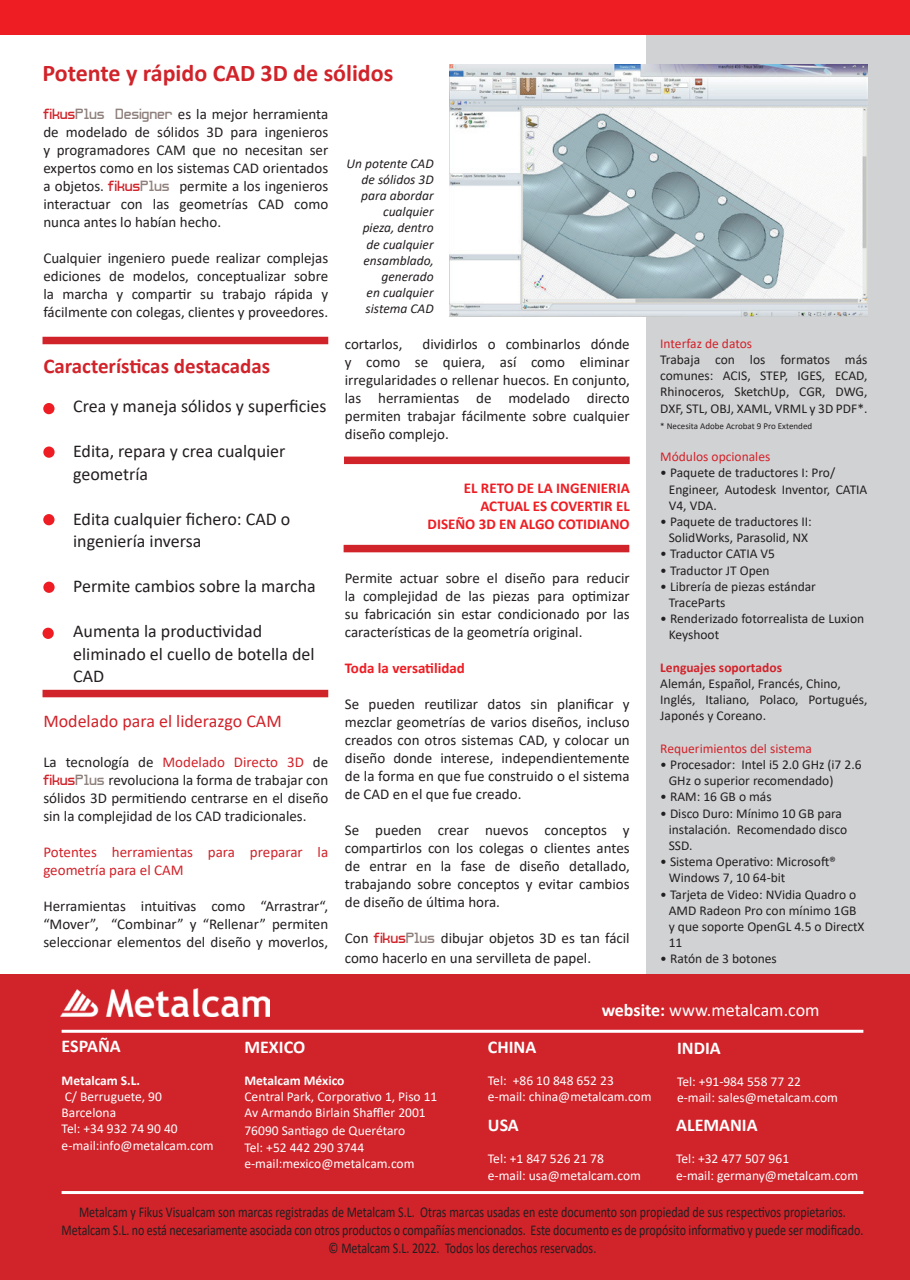
<style>
.page{position:relative;width:910px;height:1280px;background:#fff}
.page>*{position:absolute;margin:0;border:0;box-sizing:border-box;transform-origin:0 0}
.t1{font:700 24px "Calibri";color:#d1232a}
.t2{font:700 21px "Calibri";color:#d1232a}
.t3{font:18px/22.5px "Calibri";color:#231f20}
.t4{font:700 18px "Calibri";color:#fff}
.t5{font:18px "Calibri";color:#d1232a}
.t6{font:18px "Calibri";color:#fff}
.t7{font:15px/18px "Calibri";color:#231f20;text-align:justify}
.t8{font:15px/18px "Calibri";color:#231f20;text-align:center;scale:.8 1}
.t9{font:700 15px/18px "Calibri";color:#ee1d23;text-align:right}
.t10{font:15px/18px "Calibri";color:#d1232a}
.t11{font:13.5px/16.2px "Calibri";color:#231f20}
.t12{font:13.5px/16.2px "Calibri";color:#fff}
.t13{font:italic 13.5px/16.2px "Calibri";color:#231f20;text-align:right}
.t14{font:13.5px "Calibri";color:#d1232a}
.t15{font:700 13.5px "Calibri";color:#fff}
.t16{font:700 13.5px "Calibri";color:#d1232a}
.t17{font:9px "Calibri";color:#231f20}
.s1{font-family:"Effective Way 7";color:#d1232a}
.s2{font-family:"Effective Way 7";color:#8e807c}
.s3{color:#d1232a}
.s4{font-weight:700}
</style>
<div class="page">
<div style="left:646px;top:34px;width:264px;height:945px;background:#d1d2d4"></div>
<div style="left:0;top:0;width:910px;height:34px;background:#ee1d23"></div>
<div style="left:0;top:974px;width:910px;height:306px;background:#d1232a"></div>
<img style="left:61px;top:988px;width:208px;height:28px">
<hr style="left:62px;top:1030px;width:801px;height:3px;background:#fff">
<hr style="left:62px;top:1191px;width:801px;height:3px;background:#fff">
<div style="left:43px;top:337px;width:285px;height:7px;background:#d1232a"></div>
<div style="left:43px;top:690px;width:285px;height:7px;background:#d1232a"></div>
<div style="left:43px;top:403px;width:12px;height:11px;background:#ee1d23;border-radius:50%"></div>
<div style="left:43px;top:446px;width:12px;height:12px;background:#ee1d23;border-radius:50%"></div>
<div style="left:43px;top:514px;width:12px;height:11px;background:#ee1d23;border-radius:50%"></div>
<div style="left:43px;top:582px;width:12px;height:11px;background:#ee1d23;border-radius:50%"></div>
<div style="left:43px;top:628px;width:11px;height:11px;background:#ee1d23;border-radius:50%"></div>
<div style="left:344px;top:457px;width:286px;height:7px;background:#d1232a"></div>
<div style="left:344px;top:545px;width:285px;height:7px;background:#d1232a"></div>
<img style="left:449px;top:64px;width:418px;height:252px">
<h1 class="t1" style="left:43px;top:57px;width:352px">Potente y rápido CAD 3D de sólidos</h1>
<p class="t7" style="left:43px;top:105px;width:286px"><span class="s1">fikus</span><span class="s2">Plus Designer</span> es la mejor herramienta de modelado de sólidos 3D para ingenieros y programadores CAM que no necesitan ser expertos como en los sistemas CAD orientados a objetos. <span class="s1">fikus</span><span class="s2">Plus</span> permite a los ingenieros interactuar con las geometrías CAD como nunca antes lo habían hecho.</p>
<p class="t7" style="left:43px;top:249px;width:286px">Cualquier ingeniero puede realizar complejas ediciones de modelos, conceptualizar sobre la marcha y compartir su trabajo rápida y fácilmente con colegas, clientes y proveedores.</p>
<h2 class="t2" style="left:43px;top:351px;width:228px">Características destacadas</h2>
<p class="t3" style="left:73px;top:394px;width:255px">Crea y maneja sólidos y superficies</p>
<p class="t3" style="left:73px;top:439px;width:214px">Edita, repara y crea cualquier geometría</p>
<p class="t3" style="left:73px;top:507px;width:219px">Edita cualquier fichero: CAD o ingeniería inversa</p>
<p class="t3" style="left:73px;top:574px;width:244px">Permite cambios sobre la marcha</p>
<p class="t3" style="left:73px;top:619px;width:243px">Aumenta la productividad eliminado el cuello de botella del<br>CAD</p>
<p class="t5" style="left:43px;top:709px;width:240px">Modelado para el liderazgo CAM</p>
<p class="t7" style="left:43px;top:753px;width:286px">La tecnología de <span class="s3">Modelado Directo 3D</span> de <span class="s1">fikus</span><span class="s2">Plus</span> revoluciona la forma de trabajar con sólidos 3D permitiendo centrarse en el diseño sin la complejidad de los CAD tradicionales.</p>
<p class="t10" style="left:43px;top:843px;width:286px">Potentes herramientas para preparar la geometría para el CAM</p>
<p class="t7" style="left:43px;top:897px;width:286px">Herramientas intuitivas como “Arrastrar“, “Mover”, “Combinar” y “Rellenar” permiten seleccionar elementos del diseño y moverlos,</p>
<p class="t13" style="left:346px;top:154px;width:89px">Un potente CAD de sólidos 3D para abordar cualquier<br>pieza, dentro de cualquier ensamblado, generado<br>en cualquier sistema CAD</p>
<p class="t7" style="left:345px;top:334px;width:286px;text-indent:78px">dividirlos o combinarlos dónde y como se quiera, así como eliminar irregularidades o rellenar huecos. En conjunto, las herramientas de modelado directo permiten trabajar fácilmente sobre cualquier diseño complejo.</p>
<p class="t7" style="left:345px;top:334px;width:59px">cortarlos,</p>
<p class="t9" style="left:428px;top:478px;width:204px">EL RETO DE LA INGENIERIA<br>ACTUAL ES COVERTIR EL<br>DISEÑO 3D EN ALGO COTIDIANO</p>
<p class="t7" style="left:345px;top:568px;width:286px">Permite actuar sobre el diseño para reducir la complejidad de las piezas para optimizar su fabricación sin estar condicionado por las características de la geometría original.</p>
<p class="t9" style="left:345px;top:658px;width:122px">Toda la versatilidad</p>
<p class="t7" style="left:345px;top:694px;width:286px">Se pueden reutilizar datos sin planificar y mezclar geometrías de varios diseños, incluso creados con otros sistemas CAD, y colocar un diseño donde interese, independientemente de la forma en que fue construido o el sistema de CAD en el que fue creado.</p>
<p class="t7" style="left:345px;top:820px;width:286px">Se pueden crear nuevos conceptos y compartirlos con los colegas o clientes antes de entrar en la fase de diseño detallado, trabajando sobre conceptos y evitar cambios de diseño de última hora.</p>
<p class="t7" style="left:345px;top:927px;width:286px;line-height:19.8px">Con <span class="s1">fikus</span><span class="s2">Plus</span> dibujar objetos 3D es tan fácil como hacerlo en una servilleta de papel.</p>
<p class="t14" style="left:660px;top:334px;width:93px">Interfaz de datos</p>
<p class="t11" style="left:660px;top:351px;width:209px;text-align:justify">Trabaja con los formatos más comunes: ACIS, STEP, IGES, ECAD, Rhinoceros, SketchUp, CGR, DWG, DXF, STL, OBJ, XAML, VRML y 3D PDF*.</p>
<p class="t17" style="left:660px;top:419px;width:154px">* Necesita Adobe Acrobat 9 Pro Extended</p>
<p class="t14" style="left:660px;top:447px;width:112px">Módulos opcionales</p>
<p class="t11" style="left:669px;top:464px;width:200px;text-indent:-9px">• Paquete de traductores I: Pro/<br>Engineer, Autodesk Inventor, CATIA<br>V4, VDA.</p>
<p class="t11" style="left:660px;top:513px;width:153px;text-align:center">• Paquete de traductores II:<br>SolidWorks, Parasolid, NX</p>
<p class="t11" style="left:660px;top:545px;width:116px">• Traductor CATIA V5</p>
<p class="t11" style="left:660px;top:562px;width:111px">• Traductor JT Open</p>
<p class="t11" style="left:669px;top:578px;width:149px;text-indent:-9px">• Librería de piezas estándar<br>TraceParts</p>
<p class="t11" style="left:669px;top:610px;width:197px;text-indent:-9px">• Renderizado fotorrealista de Luxion<br>Keyshoot</p>
<p class="t16" style="left:660px;top:658px;width:123px">Lenguajes soportados</p>
<p class="t11" style="left:660px;top:675px;width:209px">Alemán, Español, Francés, Chino,<br>Inglés, Italiano, Polaco, Portugués,<br>Japonés y Coreano.</p>
<p class="t14" style="left:660px;top:739px;width:153px">Requerimientos del sistema</p>
<p class="t11" style="left:669px;top:756px;width:194px;text-indent:-9px">• Procesador: Intel i5 2.0 GHz (i7 2.6<br>GHz o superior recomendado)</p>
<p class="t11" style="left:660px;top:788px;width:113px">• RAM: 16 GB o más</p>
<p class="t11" style="left:669px;top:805px;width:180px;text-indent:-9px">• Disco Duro: Mínimo 10 GB para instalación. Recomendado disco<br>SSD.</p>
<p class="t11" style="left:669px;top:853px;width:169px;text-indent:-9px">• Sistema Operativo: Microsoft®<br>Windows 7, 10 64-bit</p>
<p class="t11" style="left:669px;top:886px;width:197px;text-indent:-9px">• Tarjeta de Video: NVidia Quadro o<br>AMD Radeon Pro con mínimo 1GB y que soporte OpenGL 4.5 o DirectX<br>11</p>
<p class="t11" style="left:660px;top:950px;width:118px">• Ratón de 3 botones</p>
<p class="t6" style="left:602px;top:998px;width:219px"><span class="s4">website:</span> www.metalcam.com</p>
<p class="t4" style="left:62px;top:1034px;width:61px">ESPAÑA</p>
<p class="t15" style="left:62px;top:1071px;width:80px">Metalcam S.L.</p>
<p class="t12" style="left:62px;top:1088px;width:154px">C/ Berruguete, 90<br>Barcelona<br>Tel: +34 932 74 90 40 e-mail:info@metalcam.com</p>
<p class="t4" style="left:244px;top:1034px;width:62px">MEXICO</p>
<p class="t15" style="left:244px;top:1071px;width:102px">Metalcam México</p>
<p class="t12" style="left:244px;top:1088px;width:195px">Central Park, Corporativo 1, Piso 11<br>Av Armando Birlain Shaffler 2001</p>
<p class="t12" style="left:244px;top:1122px;width:172px">76090 Santiago de Querétaro<br>Tel: +52 442 290 3744 e-mail:mexico@metalcam.com</p>
<p class="t4" style="left:488px;top:1034px;width:50px">CHINA</p>
<p class="t12" style="left:488px;top:1072px;width:165px">Tel: +86 10 848 652 23 e-mail: china@metalcam.com</p>
<p class="t4" style="left:677px;top:1035px;width:45px">INDIA</p>
<p class="t12" style="left:677px;top:1073px;width:162px">Tel: +91-984 558 77 22 e-mail: sales@metalcam.com</p>
<p class="t4" style="left:488px;top:1112px;width:32px">USA</p>
<p class="t12" style="left:488px;top:1150px;width:154px">Tel: +1 847 526 21 78 e-mail: usa@metalcam.com</p>
<p class="t4" style="left:676px;top:1112px;width:83px">ALEMANIA</p>
<p class="t12" style="left:676px;top:1150px;width:184px">Tel: +32 477 507 961<br>e-mail: germany@metalcam.com</p>
<p class="t8" style="left:62px;top:1203px;width:1004px">Metalcam y Fikus Visualcam son marcas registradas de Metalcam S.L. Otras marcas usadas en este documento son propiedad de sus respectivos propietarios.<br>Metalcam S.L. no está necesariamente asociada con otros productos o compañías mencionados. Este documento es de propósito informativo y puede ser modificado. © Metalcam S.L. 2022. Todos los derechos reservados.</p>
</div>
